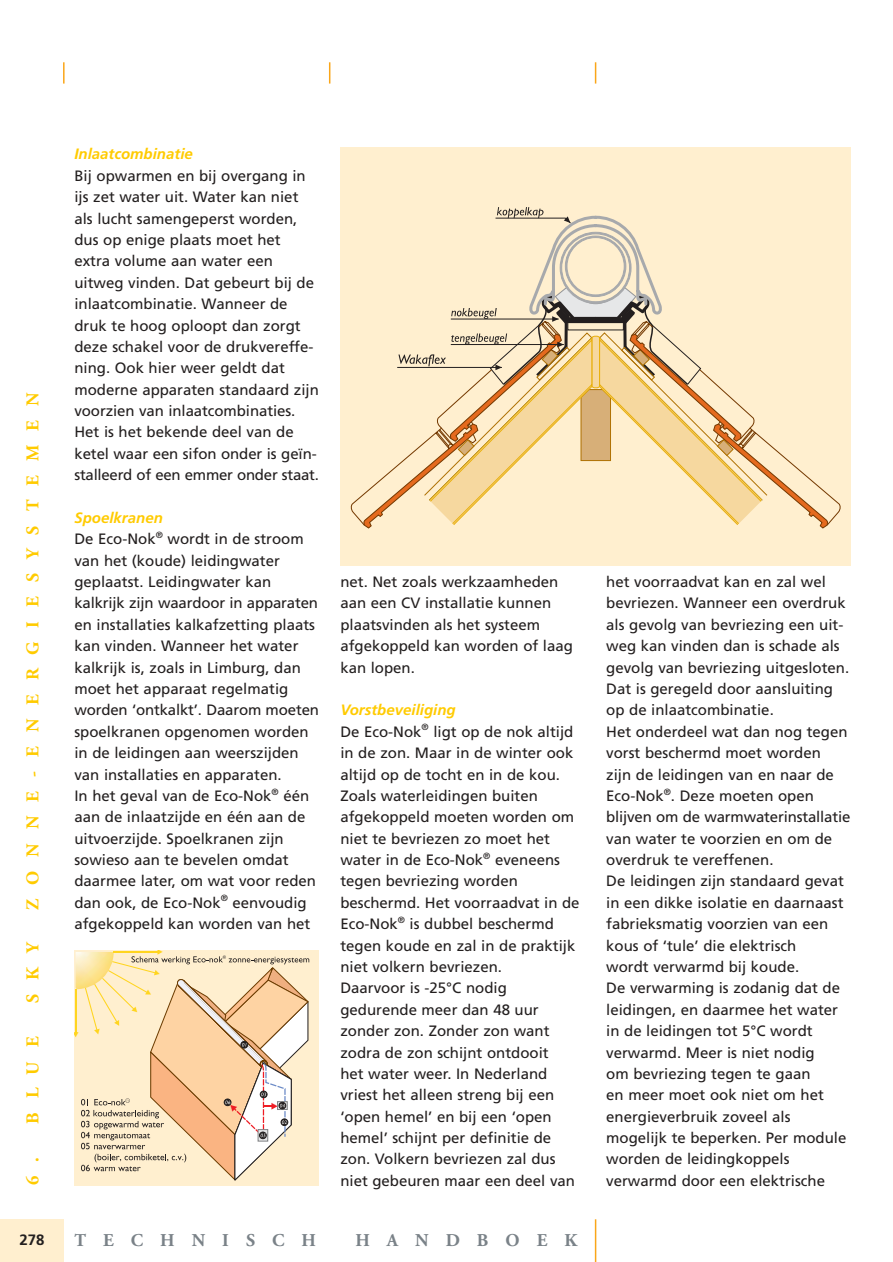
<style>
.page{position:relative;width:893px;height:1262px;background:#fff}
.page>*{position:absolute;margin:0;border:0;box-sizing:border-box;transform-origin:0 0}
.t1{font:700 18px "Adobe Garamond";letter-spacing:.78em;color:#ffcb00}
.t2{font:700 18px "Adobe Garamond";letter-spacing:.945em;color:#7a8288}
.t3{font:15px/21.3px "Frutiger";color:#231f1f}
.t4{font:italic 700 15px "Frutiger";color:#ffcb00}
.t5{font:700 15px "Frutiger";color:#231f1f}
.s1{font-weight:700;font-style:italic;color:#ffcb00}
</style>
<div class="page">
<hr style="left:63px;top:62px;width:2px;height:22px;background:#faa619">
<svg style="left:329px;top:62px;width:1px;height:22px"></svg>
<svg style="left:595px;top:62px;width:1px;height:22px"></svg>
<hr style="left:595px;top:1219px;width:1px;height:42px;background:#faa619">
<div style="left:0;top:1219px;width:64px;height:42px;background:#ffefcf"></div>
<div style="left:74px;top:950px;width:245px;height:235px;background:#ffefcf"></div>
<svg style="left:74px;top:950px;width:235px;height:231px"></svg>
<div style="left:340px;top:147px;width:510px;height:419px;background:#ffefcf"></div>
<svg style="left:350px;top:207px;width:490px;height:322px"></svg>
<p class="t1" style="left:26px;top:909px;width:518px;rotate:-90deg">ZONNE-ENERGIESYSTEMEN</p>
<p class="t1" style="left:26px;top:1003px;width:63px;rotate:-90deg">SKY</p>
<p class="t1" style="left:26px;top:1185px;width:150px;rotate:-90deg">6. BLUE</p>
<p class="t5" style="left:19px;top:1233px;width:27px">278</p>
<p class="t4" style="left:74px;top:148px;width:120px">Inlaatcombinatie</p>
<p class="t3" style="left:74px;top:166px;width:246px">Bij opwarmen en bij overgang in ijs zet water uit. Water kan niet als lucht samengeperst worden, dus op enige plaats moet het extra volume aan water een uitweg vinden. Dat gebeurt bij de inlaatcombinatie. Wanneer de druk te hoog oploopt dan zorgt deze schakel voor de drukvereffe&shy;ning. Ook hier weer geldt dat moderne apparaten standaard zijn voorzien van inlaatcombinaties.<br>Het is het bekende deel van de ketel waar een sifon onder is geïn&shy;stalleerd of een emmer onder staat.</p>
<p class="t3" style="left:74px;top:508px;width:246px"><span class="s1">Spoelkranen<br></span>De Eco-Nok<sup>®</sup> wordt in de stroom van het (koude) leidingwater geplaatst. Leidingwater kan kalkrijk zijn waardoor in apparaten en installaties kalkafzetting plaats kan vinden. Wanneer het water kalkrijk is, zoals in Limburg, dan moet het apparaat regelmatig worden ‘ontkalkt’. Daarom moeten spoelkranen opgenomen worden in de leidingen aan weerszijden van installaties en apparaten.<br>In het geval van de Eco-Nok<sup>®</sup> één aan de inlaatzijde en één aan de uitvoerzijde. Spoelkranen zijn sowieso aan te bevelen omdat daarmee later, om wat voor reden dan ook, de Eco-Nok<sup>®</sup> eenvoudig afgekoppeld kan worden van het</p>
<p class="t3" style="left:340px;top:572px;width:234px">net. Net zoals werkzaamheden aan een CV installatie kunnen plaatsvinden als het systeem afgekoppeld kan worden of laag kan lopen.</p>
<p class="t3" style="left:340px;top:700px;width:241px"><span class="s1">Vorstbeveiliging<br></span>De Eco-Nok<sup>®</sup> ligt op de nok altijd in de zon. Maar in de winter ook altijd op de tocht en in de kou.<br>Zoals waterleidingen buiten afgekoppeld moeten worden om niet te bevriezen zo moet het water in de Eco-Nok<sup>®</sup> eveneens tegen bevriezing worden beschermd. Het voorraadvat in de<br>Eco-Nok<sup>®</sup> is dubbel beschermd tegen koude en zal in de praktijk niet volkern bevriezen.<br>Daarvoor is -25°C nodig gedurende meer dan 48 uur zonder zon. Zonder zon want zodra de zon schijnt ontdooit<br>het water weer. In Nederland vriest het alleen streng bij een ‘open hemel’ en bij een ‘open hemel’ schijnt per definitie de zon. Volkern bevriezen zal dus niet gebeuren maar een deel van</p>
<p class="t2" style="left:74px;top:1233px;width:243px">TECHNISCH</p>
<p class="t2" style="left:355px;top:1233px;width:223px">HANDBOEK</p>
<p class="t3" style="left:606px;top:572px;width:246px">het voorraadvat kan en zal wel bevriezen. Wanneer een overdruk als gevolg van bevriezing een uit&shy;weg kan vinden dan is schade als gevolg van bevriezing uitgesloten.<br>Dat is geregeld door aansluiting op de inlaatcombinatie.<br>Het onderdeel wat dan nog tegen vorst beschermd moet worden<br>zijn de leidingen van en naar de<br>Eco-Nok<sup>®</sup>. Deze moeten open blijven om de warmwaterinstallatie van water te voorzien en om de overdruk te vereffenen.<br>De leidingen zijn standaard gevat in een dikke isolatie en daarnaast fabrieksmatig voorzien van een kous of ‘tule’ die elektrisch<br>wordt verwarmd bij koude.<br>De verwarming is zodanig dat de leidingen, en daarmee het water in de leidingen tot 5°C wordt verwarmd. Meer is niet nodig<br>om bevriezing tegen te gaan<br>en meer moet ook niet om het energieverbruik zoveel als mogelijk te beperken. Per module worden de leidingkoppels verwarmd door een elektrische</p>
</div>
